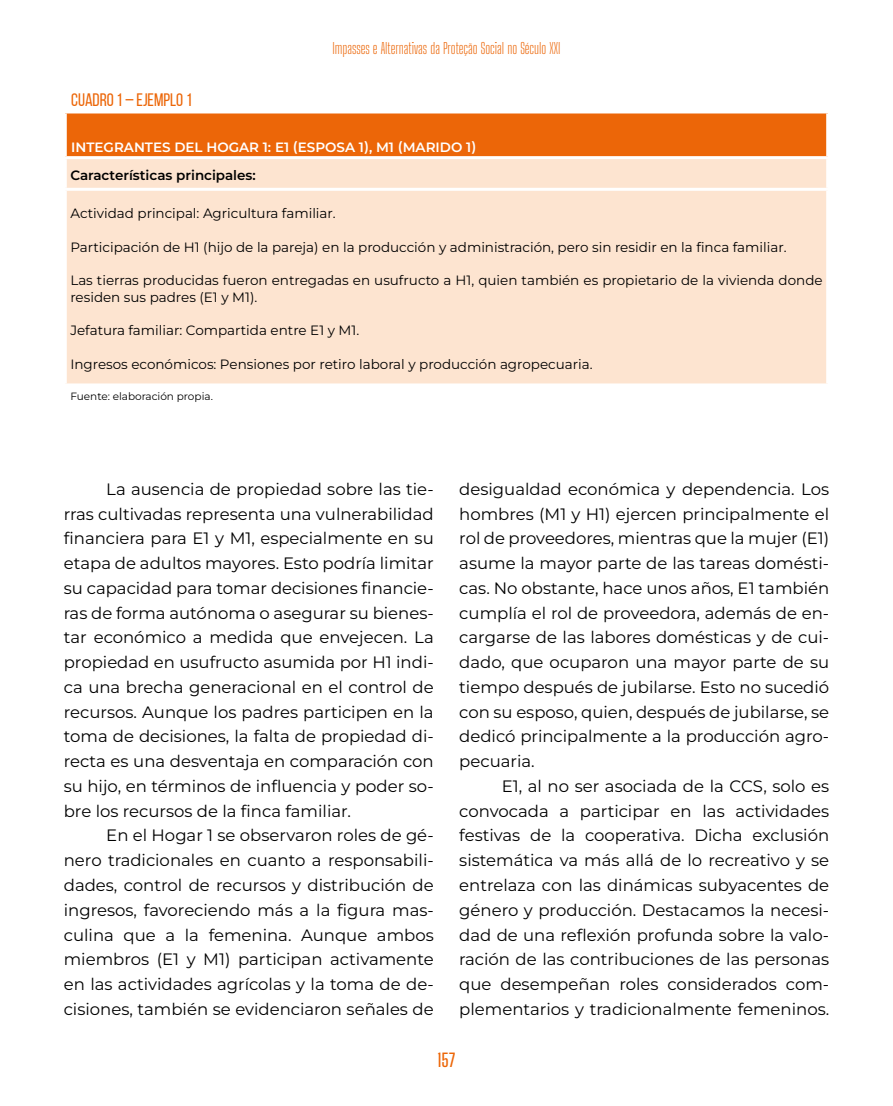
<style>
.page{position:relative;width:893px;height:1106px;background:#fff}
.page>*{position:absolute;margin:0;border:0;box-sizing:border-box;transform-origin:0 0}
.t1{font:18px "Bebas Neue";color:#ec6608}
.t2{font:600 18px "Big Shoulders Display";color:#ec6608}
.t3{font:16.5px/24.8px "Montserrat";color:#000;text-align:justify}
.t4{font:300 15px "Big Shoulders Display";color:#ec6608}
.t5{font:13.5px/16.5px "Montserrat";color:#000}
.t6{font:600 13.5px "Montserrat";color:#fff}
.t7{font:600 13.5px "Montserrat";color:#000}
.t8{font:10.5px "Montserrat";color:#000}
</style>
<div class="page">
<div style="left:65px;top:112px;width:763px;height:46px;background:#ec6608"></div>
<div style="left:67px;top:159px;width:759px;height:224px;background:#fde4d0"></div>
<hr style="left:64px;top:188px;width:765px;height:3px;background:#fff">
<hr style="left:64px;top:110px;width:765px;height:3px;background:#fff">
<hr style="left:64px;top:113px;width:3px;height:43px;background:#fff">
<hr style="left:826px;top:113px;width:3px;height:43px;background:#fff">
<hr style="left:64px;top:156px;width:765px;height:3px;background:#fff">
<p class="t4" style="left:332px;top:38px;width:230px">Impasses e Alternativas da Proteção Social no Século XXI</p>
<p class="t1" style="left:71px;top:90px;width:122px">CUADRO 1 – EJEMPLO 1</p>
<p class="t6" style="left:71px;top:137px;width:407px">INTEGRANTES DEL HOGAR 1: E1 (ESPOSA 1), M1 (MARIDO 1)</p>
<p class="t7" style="left:70px;top:166px;width:187px">Características principales:</p>
<p class="t5" style="left:70px;top:205px;width:267px">Actividad principal: Agricultura familiar.</p>
<p class="t5" style="left:70px;top:238px;width:718px">Participación de H1 (hijo de la pareja) en la producción y administración, pero sin residir en la finca familiar.</p>
<p class="t5" style="left:70px;top:272px;width:754px">Las tierras producidas fueron entregadas en usufructo a H1, quien también es propietario de la vivienda donde residen sus padres (E1 y M1).</p>
<p class="t5" style="left:70px;top:322px;width:290px">Jefatura familiar: Compartida entre E1 y M1.</p>
<p class="t5" style="left:70px;top:355px;width:524px">Ingresos económicos: Pensiones por retiro laboral y producción agropecuaria.</p>
<p class="t8" style="left:70px;top:389px;width:144px">Fuente: elaboración propia.</p>
<p class="t3" style="left:64px;top:476px;width:371px;text-indent:43px">La ausencia de propiedad sobre las tie&shy;rras cultivadas representa una vulnerabilidad financiera para E1 y M1, especialmente en su etapa de adultos mayores. Esto podría limitar su capacidad para tomar decisiones financie&shy;ras de forma autónoma o asegurar su bienes&shy;tar económico a medida que envejecen. La propiedad en usufructo asumida por H1 indi&shy;ca una brecha generacional en el control de recursos. Aunque los padres participen en la toma de decisiones, la falta de propiedad di&shy;recta es una desventaja en comparación con su hijo, en términos de influencia y poder so&shy;bre los recursos de la finca familiar.</p>
<p class="t3" style="left:64px;top:822px;width:371px;text-indent:43px">En el Hogar 1 se observaron roles de gé&shy;nero tradicionales en cuanto a responsabili&shy;dades, control de recursos y distribución de ingresos, favoreciendo más a la figura mas&shy;culina que a la femenina. Aunque ambos miembros (E1 y M1) participan activamente en las actividades agrícolas y la toma de de&shy;cisiones, también se evidenciaron señales de</p>
<p class="t3" style="left:459px;top:476px;width:371px">desigualdad económica y dependencia. Los hombres (M1 y H1) ejercen principalmente el rol de proveedores, mientras que la mujer (E1) asume la mayor parte de las tareas domésti&shy;cas. No obstante, hace unos años, E1 también cumplía el rol de proveedora, además de en&shy;cargarse de las labores domésticas y de cui&shy;dado, que ocuparon una mayor parte de su tiempo después de jubilarse. Esto no sucedió con su esposo, quien, después de jubilarse, se dedicó principalmente a la producción agro&shy;pecuaria.</p>
<p class="t3" style="left:459px;top:773px;width:371px;text-indent:43px">E1, al no ser asociada de la CCS, solo es convocada a participar en las actividades festivas de la cooperativa. Dicha exclusión sistemática va más allá de lo recreativo y se entrelaza con las dinámicas subyacentes de género y producción. Destacamos la necesi&shy;dad de una reflexión profunda sobre la valo&shy;ración de las contribuciones de las personas que desempeñan roles considerados com&shy;plementarios y tradicionalmente femeninos.</p>
<p class="t2" style="left:437px;top:1045px;width:19px">157</p>
</div>
